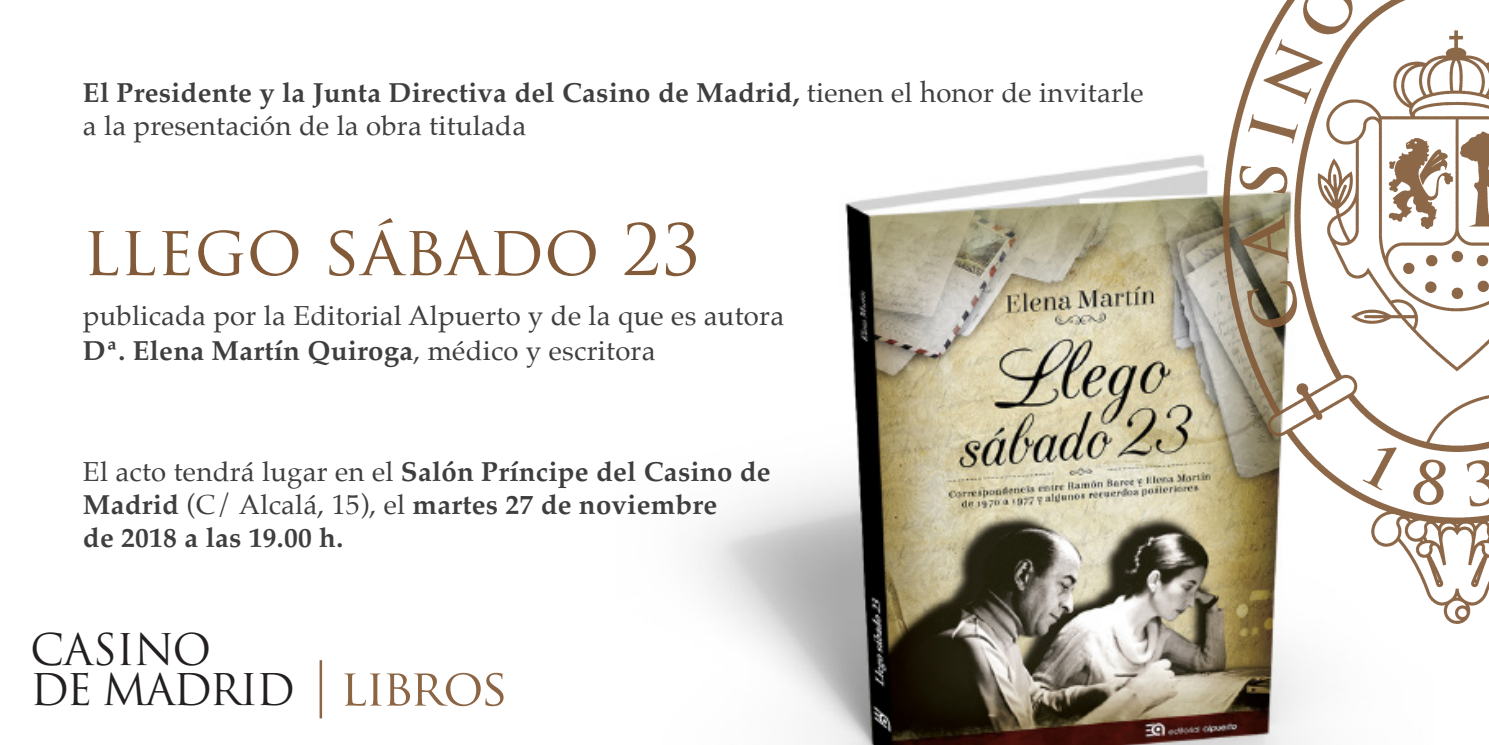
<style>
.page{position:relative;width:1489px;height:745px;background:#fff}
.page>*{position:absolute;margin:0;border:0;box-sizing:border-box;transform-origin:0 0}
.t1{font:68.75px "Trajan Pro";color:#825a38}
.t2{font:50px "Trajan Pro";letter-spacing:-.03em;color:#8c6545}
.t3{font:42.5px "Trajan Pro";letter-spacing:-.045em;color:#231f20}
.t4{font:700 27.5px "Palatino";letter-spacing:.01em;color:#3e3e3f}
.t5{font:27.5px "Palatino";letter-spacing:.01em;color:#3e3e3f}
.s1{font-weight:400}
</style>
<div class="page">
<img style="left:696px;top:156px;width:615px;height:588px">
<hr style="left:319px;top:659px;width:3px;height:59px;background:#8c6545">
<img style="left:1191px;top:0;width:297px;height:657px">
<p class="t4" style="left:83px;top:69px;width:1062px">El Presidente y la Junta Directiva del Casino de Madrid, <span class="s1">tienen el honor de invitarle</span></p>
<p class="t5" style="left:83px;top:103px;width:444px">a la presentación de la obra titulada</p>
<p class="t1" style="left:83px;top:206px;width:619px">llego sábado 23</p>
<p class="t5" style="left:83px;top:292px;width:702px">publicada por la Editorial Alpuerto y de la que es autora</p>
<p class="t4" style="left:83px;top:327px;width:574px">Dª. Elena Martín Quiroga<span class="s1">, médico y escritora</span></p>
<p class="t4" style="left:83px;top:447px;width:689px"><span class="s1">El acto tendrá lugar en el</span> Salón Príncipe del Casino de</p>
<p class="t4" style="left:83px;top:480px;width:635px">Madrid <span class="s1">(C/ Alcalá, 15), el</span> martes 27 de noviembre</p>
<p class="t4" style="left:83px;top:513px;width:262px">de 2018 a las 19.00 h.</p>
<p class="t3" style="left:30px;top:622px;width:183px">CASINO</p>
<p class="t3" style="left:30px;top:662px;width:266px">DE MADRID</p>
<p class="t2" style="left:340px;top:655px;width:169px">libros</p>
</div>
